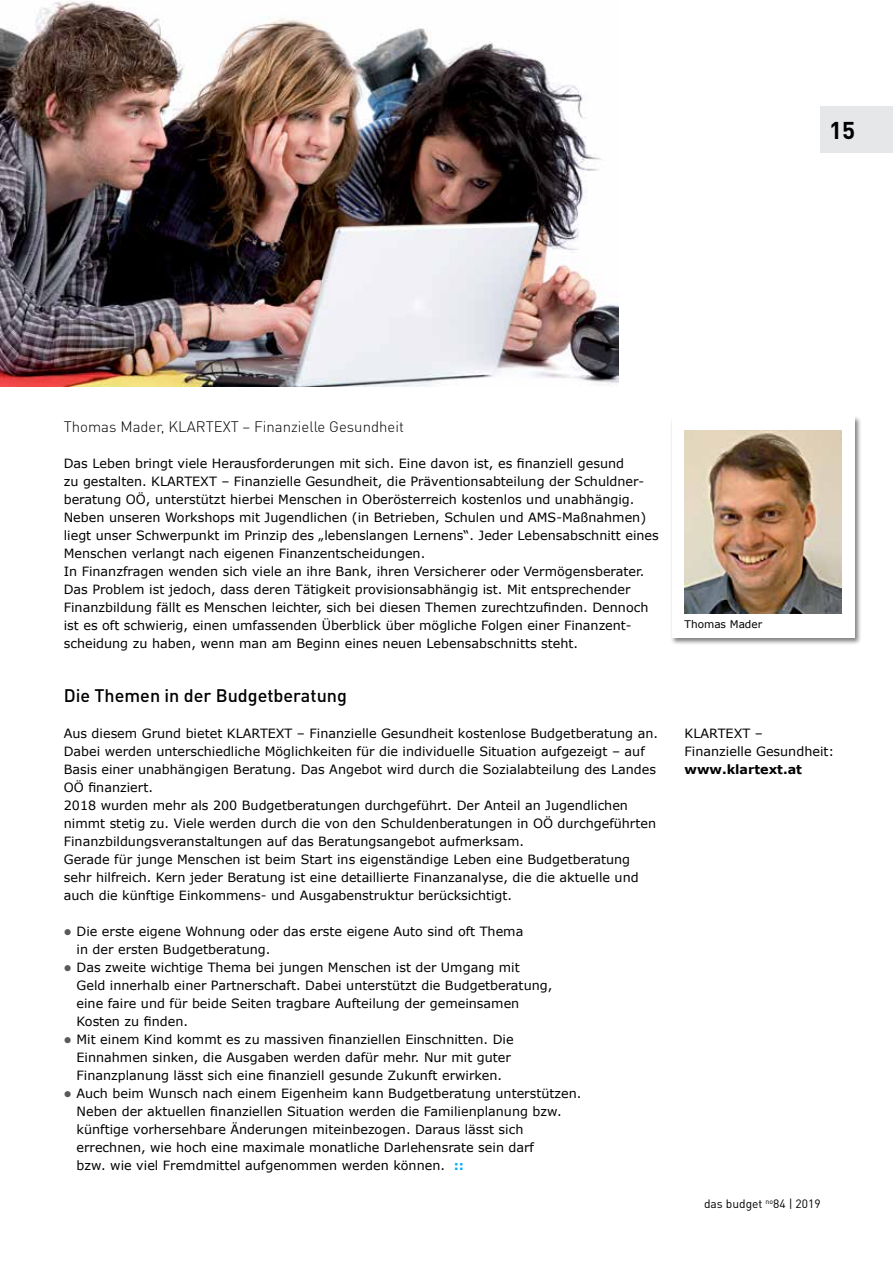
<style>
.page{position:relative;width:893px;height:1263px;background:#fff}
.page>*{position:absolute;margin:0;border:0;box-sizing:border-box;transform-origin:0 0}
.t1{font:700 24px "DINOT";color:#000}
.t2{font:500 18px "DINOT";color:#000}
.t3{font:300 15px "DINOT";color:#000}
.t4{font:12.75px/18px "Verdana";color:#000}
.t5{font:700 12.75px "Verdana";color:#000}
.t6{font:12px "DINOT";color:#000}
.t7{font:10.5px "Verdana";color:#000}
.s1{font-weight:700;color:#00aeef}
</style>
<div class="page">
<div style="left:821px;top:106px;width:72px;height:47px;background:#e6e7e8"></div>
<div style="left:670px;top:415px;width:192px;height:230px;background:#000;opacity:.5"></div>
<div style="left:672px;top:417px;width:183px;height:221px;background:#fff"></div>
<img style="left:685px;top:431px;width:157px;height:182px">
<img style="left:0;top:1px;width:618px;height:386px">
<h1 class="t1" style="left:829px;top:114px;width:28px">15</h1>
<p class="t3" style="left:64px;top:416px;width:342px">Thomas Mader, KLARTEXT – Finanzielle Gesundheit</p>
<p class="t4" style="left:64px;top:454px;width:597px">Das Leben bringt viele Herausforderungen mit sich. Eine davon ist, es finanziell gesund<br>zu gestalten. KLARTEXT – Finanzielle Gesundheit, die Präventionsabteilung der Schuldner&shy;beratung OÖ, unterstützt hierbei Menschen in Oberösterreich kostenlos und unabhängig.<br>Neben unseren Workshops mit Jugendlichen (in Betrieben, Schulen und AMS-Maßnahmen) liegt unser Schwerpunkt im Prinzip des „lebenslangen Lernens“. Jeder Lebensabschnitt eines Menschen verlangt nach eigenen Finanzentscheidungen.<br>In Finanzfragen wenden sich viele an ihre Bank, ihren Versicherer oder Vermögensberater.<br>Das Problem ist jedoch, dass deren Tätigkeit provisionsabhängig ist. Mit entsprechender Finanzbildung fällt es Menschen leichter, sich bei diesen Themen zurechtzufinden. Dennoch ist es oft schwierig, einen umfassenden Überblick über mögliche Folgen einer Finanzent&shy;scheidung zu haben, wenn man am Beginn eines neuen Lebensabschnitts steht.</p>
<h2 class="t2" style="left:64px;top:683px;width:285px">Die Themen in der Budgetberatung</h2>
<p class="t4" style="left:64px;top:724px;width:596px">Aus diesem Grund bietet KLARTEXT – Finanzielle Gesundheit kostenlose Budgetberatung an.<br>Dabei werden unterschiedliche Möglichkeiten für die individuelle Situation aufgezeigt – auf Basis einer unabhängigen Beratung. Das Angebot wird durch die Sozialabteilung des Landes OÖ finanziert.<br>2018 wurden mehr als 200 Budgetberatungen durchgeführt. Der Anteil an Jugendlichen nimmt stetig zu. Viele werden durch die von den Schuldenberatungen in OÖ durchgeführten Finanzbildungsveranstaltungen auf das Beratungsangebot aufmerksam.<br>Gerade für junge Menschen ist beim Start ins eigenständige Leben eine Budgetberatung sehr hilfreich. Kern jeder Beratung ist eine detaillierte Finanzanalyse, die die aktuelle und auch die künftige Einkommens- und Ausgabenstruktur berücksichtigt.</p>
<p class="t4" style="left:77px;top:922px;width:506px">Die erste eigene Wohnung oder das erste eigene Auto sind oft Thema<br>in der ersten Budgetberatung.<br>Das zweite wichtige Thema bei jungen Menschen ist der Umgang mit<br>Geld innerhalb einer Partnerschaft. Dabei unterstützt die Budgetberatung, eine faire und für beide Seiten tragbare Aufteilung der gemeinsamen<br>Kosten zu finden.<br>Mit einem Kind kommt es zu massiven finanziellen Einschnitten. Die Einnahmen sinken, die Ausgaben werden dafür mehr. Nur mit guter Finanzplanung lässt sich eine finanziell gesunde Zukunft erwirken.<br>Auch beim Wunsch nach einem Eigenheim kann Budgetberatung unterstützen.<br>Neben der aktuellen finanziellen Situation werden die Familienplanung bzw. künftige vorhersehbare Änderungen miteinbezogen. Daraus lässt sich errechnen, wie hoch eine maximale monatliche Darlehensrate sein darf<br>bzw. wie viel Fremdmittel aufgenommen werden können. <span class="s1">::</span></p>
<p class="t7" style="left:685px;top:617px;width:79px">Thomas Mader</p>
<p class="t4" style="left:685px;top:724px;width:151px">KLARTEXT –<br>Finanzielle Gesundheit:</p>
<p class="t5" style="left:685px;top:760px;width:119px">www.klartext.at</p>
<p class="t6" style="left:704px;top:1196px;width:118px">das budget <sup>no</sup>84 | 2019</p>
</div>
